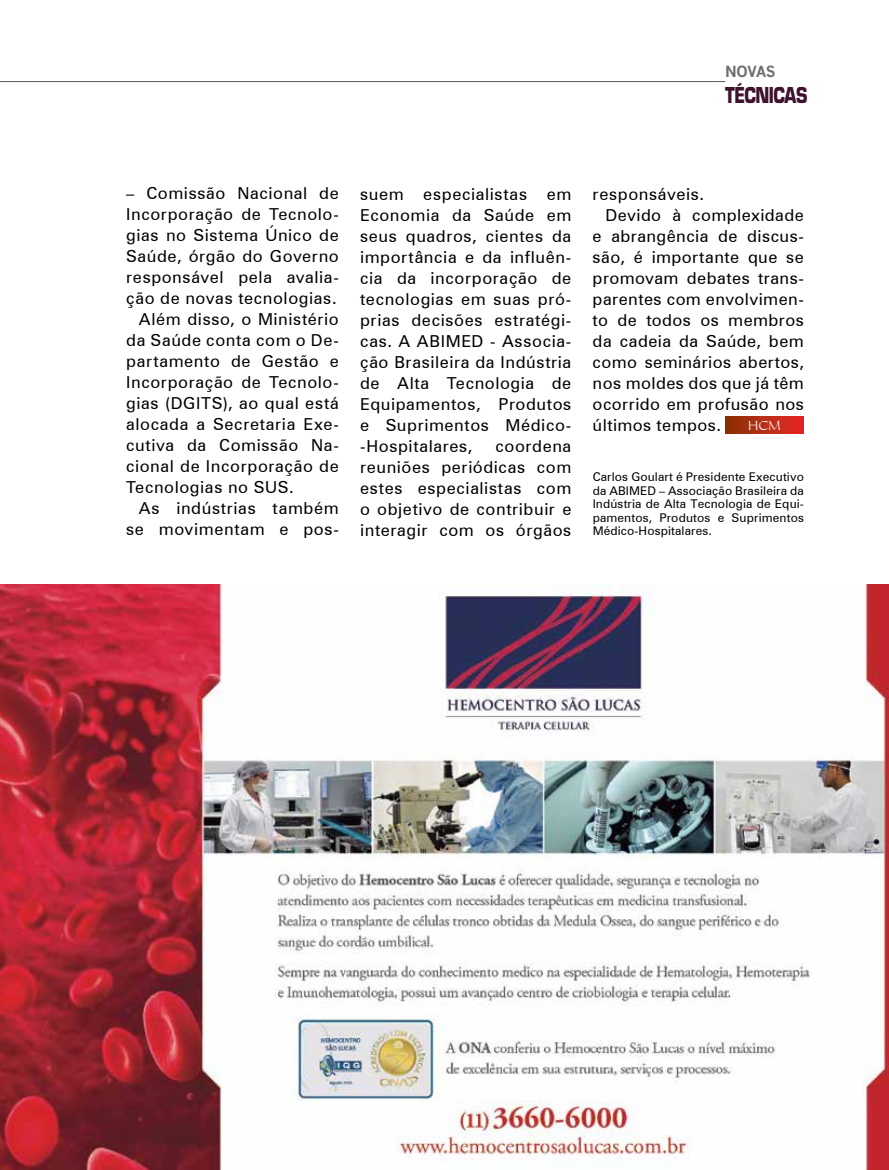
<style>
.page{position:relative;width:889px;height:1170px;background:#fff}
.page>*{position:absolute;margin:0;border:0;box-sizing:border-box;transform-origin:0 0}
.t1{font:900 condensed 24px "Eurostile";color:#3f122e}
.t2{font:16.5px/21px "Zurich BT";letter-spacing:.035em;color:#000;text-align:justify}
.t3{font:700 15px "News Gothic";color:#6d6e71}
.t4{font:12px/13.5px "Zurich BT";letter-spacing:.01em;color:#000;text-align:justify}
.t5{font:12px "Carleton Normal";color:#fff}
</style>
<div class="page">
<hr style="left:0;top:81px;width:725px;height:1px;background:#58595b">
<div style="left:725px;top:417px;width:79px;height:17px;background:linear-gradient(to right,#863305,#e82627)"></div>
<img style="left:0;top:584px;width:889px;height:585px">
<p class="t3" style="left:725px;top:62px;width:42px">N OVAS</p>
<h1 class="t1" style="left:725px;top:81px;width:84px">TÉCNICAS</h1>
<p class="t2" style="left:126px;top:181px;width:214px">– Comissão Nacional de</p>
<p class="t2" style="left:126px;top:202px;width:214px">Incorporação de Tecnolo-</p>
<p class="t2" style="left:126px;top:223px;width:214px">gias no Sistema Único de</p>
<p class="t2" style="left:126px;top:244px;width:214px">Saúde, órgão do Governo</p>
<p class="t2" style="left:126px;top:265px;width:214px">responsável pela avalia-</p>
<p class="t2" style="left:126px;top:286px;width:212px">ção de novas tecnologias.</p>
<p class="t2" style="left:139px;top:307px;width:201px">Além disso, o Ministério</p>
<p class="t2" style="left:126px;top:328px;width:214px">da Saúde conta com o De-</p>
<p class="t2" style="left:126px;top:349px;width:214px">partamento de Gestão e</p>
<p class="t2" style="left:126px;top:370px;width:214px">Incorporação de Tecnolo-</p>
<p class="t2" style="left:126px;top:391px;width:214px">gias (DGITS), ao qual está</p>
<p class="t2" style="left:126px;top:412px;width:214px">alocada a Secretaria Exe-</p>
<p class="t2" style="left:126px;top:433px;width:214px">cutiva da Comissão Na-</p>
<p class="t2" style="left:126px;top:454px;width:214px">cional de Incorporação de</p>
<p class="t2" style="left:126px;top:475px;width:169px">Tecnologias no SUS.</p>
<p class="t2" style="left:139px;top:496px;width:201px">As indústrias também</p>
<p class="t2" style="left:126px;top:517px;width:214px">se movimentam e pos-</p>
<p class="t2" style="left:360px;top:183px;width:213px">suem especialistas em Economia da Saúde em seus quadros, cientes da importância e da influên&shy;cia da incorporação de tecnologias em suas pró&shy;prias decisões estratégi&shy;cas. A ABIMED - Associa&shy;ção Brasileira da Indústria de Alta Tecnologia de Equipamentos, Produtos e Suprimentos Médico--Hospitalares,</p>
<p class="t2" style="left:360px;top:435px;width:213px;text-indent:135px">coordena reuniões periódicas com estes especialistas com o objetivo de contribuir e interagir com os órgãos</p>
<p class="t2" style="left:592px;top:183px;width:113px">responsáveis.</p>
<p class="t2" style="left:605px;top:204px;width:200px">Devido à complexidade</p>
<p class="t2" style="left:592px;top:225px;width:213px">e abrangência de discus-</p>
<p class="t2" style="left:592px;top:246px;width:213px">são, é importante que se</p>
<p class="t2" style="left:592px;top:267px;width:213px">promovam debates trans-</p>
<p class="t2" style="left:592px;top:288px;width:213px">parentes com envolvimen-</p>
<p class="t2" style="left:592px;top:309px;width:213px">to de todos os membros</p>
<p class="t2" style="left:592px;top:330px;width:213px">da cadeia da Saúde, bem</p>
<p class="t2" style="left:592px;top:351px;width:213px">como seminários abertos,</p>
<p class="t2" style="left:592px;top:372px;width:213px">nos moldes dos que já têm</p>
<p class="t2" style="left:592px;top:393px;width:213px">ocorrido em profusão nos</p>
<p class="t2" style="left:592px;top:414px;width:130px">últimos tempos.</p>
<p class="t5" style="left:748px;top:418px;width:35px">HCM</p>
<p class="t4" style="left:592px;top:469px;width:213px">Carlos Goulart é Presidente Executivo da ABIMED – Associação Brasileira da Indústria de Alta Tecnologia de Equi&shy;pamentos, Produtos e Suprimentos Médico-Hospitalares.</p>
</div>
